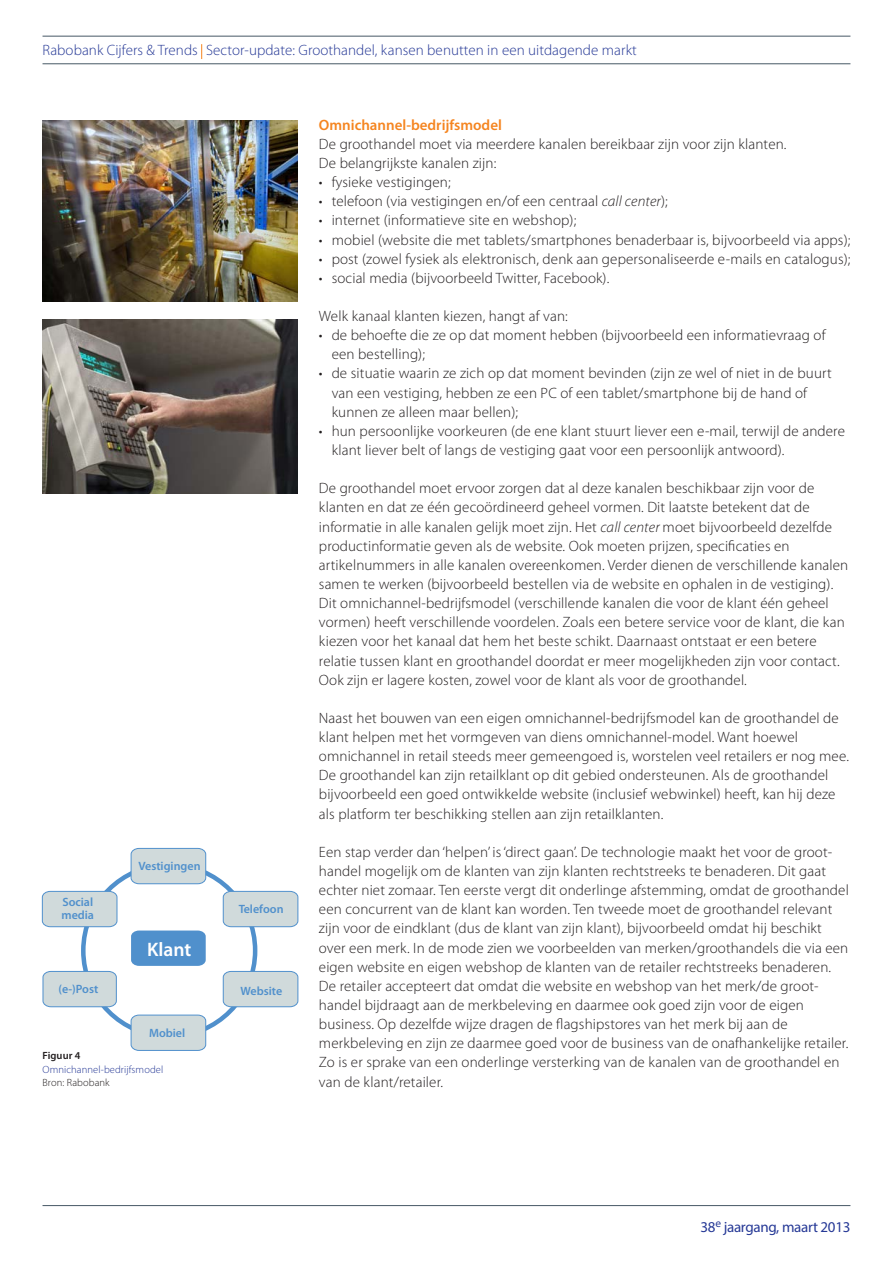
<style>
.page{position:relative;width:893px;height:1263px;background:#fff}
.page>*{position:absolute;margin:0;border:0;box-sizing:border-box;transform-origin:0 0}
.t1{font:600 19.5px "Myriad Pro";color:#fff}
.Platte_tekst{font:300 15px/19.2px "Myriad Pro";letter-spacing:.01em;color:#231f20}
.t2{font:300 15px "Myriad Pro";letter-spacing:.005em;color:#263996}
.Tussenkop{font:600 15px "Myriad Pro";color:#f58520}
.t3{font:15px "Myriad Pro";letter-spacing:-.02em;color:#263996}
.t4{font:600 12px/13.5px "Myriad Pro";color:#5090cc}
.Tabel_Platte_tekst{font:300 10.5px "Myriad Pro";letter-spacing:.01em;color:#263996}
.Platte_tekst-2{font:300 10.5px "Myriad Pro";letter-spacing:.01em;color:#231f20}
.Tabel_Platte_tekst-2{font:600 10.5px "Myriad Pro";letter-spacing:.01em;color:#231f20}
.s1{font-style:italic}
</style>
<div class="page">
<hr style="left:43px;top:1205px;width:807px;height:1px;background:#475865">
<hr style="left:43px;top:36px;width:807px;height:1px;background:#475865">
<hr style="left:43px;top:63px;width:807px;height:1px;background:#475865">
<svg style="left:130px;top:847px;width:77px;height:38px;background:#cad7dc"></svg>
<svg style="left:130px;top:1014px;width:77px;height:37px;background:#c8d6db"></svg>
<svg style="left:222px;top:890px;width:77px;height:38px;background:#c9d7dc"></svg>
<svg style="left:222px;top:970px;width:77px;height:38px;background:#c9d7dc"></svg>
<svg style="left:42px;top:970px;width:75px;height:38px;background:#c9d6dc"></svg>
<svg style="left:131px;top:930px;width:75px;height:36px;background:#5694cd"></svg>
<svg style="left:41px;top:890px;width:77px;height:38px;background:#c9d7dc"></svg>
<img style="left:43px;top:120px;width:255px;height:182px">
<svg style="left:201px;top:44px;width:1px;height:15px"></svg>
<img style="left:43px;top:319px;width:255px;height:174px">
<p class="t2" style="left:43px;top:42px;width:596px">Rabobank Cijfers &amp; Trends Sector-update: Groothandel, kansen benutten in een uitdagende markt</p>
<p class="t4" style="left:61px;top:895px;width:34px">Social media</p>
<p class="t4" style="left:59px;top:982px;width:41px">(e-)Post</p>
<p class="t4" style="left:139px;top:860px;width:64px">Vestigingen</p>
<p class="t1" style="left:147px;top:938px;width:46px">Klant</p>
<p class="t4" style="left:149px;top:1026px;width:38px">Mobiel</p>
<p class="Tabel_Platte_tekst-2" style="left:43px;top:1049px;width:40px">Figuur 4</p>
<p class="Tabel_Platte_tekst" style="left:43px;top:1064px;width:122px">Omnichannel-bedrijfsmodel</p>
<p class="Platte_tekst-2" style="left:43px;top:1077px;width:69px">Bron: Rabobank</p>
<p class="t4" style="left:239px;top:902px;width:46px">Telefoon</p>
<p class="t4" style="left:241px;top:984px;width:43px">Website</p>
<p class="Tussenkop" style="left:319px;top:115px;width:185px">Omnichannel-bedrijfsmodel</p>
<p class="Platte_tekst" style="left:319px;top:134px;width:469px">De groothandel moet via meerdere kanalen bereikbaar zijn voor zijn klanten.<br>De belangrijkste kanalen zijn:</p>
<p class="Platte_tekst" style="left:319px;top:173px;width:133px">• fysieke vestigingen;</p>
<p class="Platte_tekst" style="left:319px;top:192px;width:350px">• telefoon (via vestigingen en/of een centraal <span class="s1">call center</span>);</p>
<p class="Platte_tekst" style="left:319px;top:211px;width:259px">• internet (informatieve site en webshop);</p>
<p class="Platte_tekst" style="left:319px;top:230px;width:533px">• mobiel (website die met tablets/smartphones benaderbaar is, bijvoorbeeld via apps);</p>
<p class="Platte_tekst" style="left:319px;top:249px;width:533px">• post (zowel fysiek als elektronisch, denk aan gepersonaliseerde e-mails en catalogus);</p>
<p class="Platte_tekst" style="left:319px;top:268px;width:292px">• social media (bijvoorbeeld Twitter, Facebook).</p>
<p class="Platte_tekst" style="left:319px;top:307px;width:250px">Welk kanaal klanten kiezen, hangt af van:</p>
<p class="Platte_tekst" style="left:332px;top:326px;width:495px;text-indent:-13px">• de behoefte die ze op dat moment hebben (bijvoorbeeld een informatievraag of een bestelling);</p>
<p class="Platte_tekst" style="left:332px;top:364px;width:502px;text-indent:-13px">• de situatie waarin ze zich op dat moment bevinden (zijn ze wel of niet in de buurt van een vestiging, hebben ze een PC of een tablet/smartphone bij de hand of kunnen ze alleen maar bellen);</p>
<p class="Platte_tekst" style="left:332px;top:421px;width:515px;text-indent:-13px">• hun persoonlijke voorkeuren (de ene klant stuurt liever een e-mail, terwijl de andere klant liever belt of langs de vestiging gaat voor een persoonlijk antwoord).</p>
<p class="Platte_tekst" style="left:319px;top:479px;width:531px">De groothandel moet ervoor zorgen dat al deze kanalen beschikbaar zijn voor de klanten en dat ze één gecoördineerd geheel vormen. Dit laatste betekent dat de informatie in alle kanalen gelijk moet zijn. Het <span class="s1">call center</span> moet bijvoorbeeld dezelfde productinformatie geven als de website. Ook moeten prijzen, specificaties en artikelnummers in alle kanalen overeenkomen. Verder dienen de verschillende kanalen samen te werken (bijvoorbeeld bestellen via de website en ophalen in de vestiging).<br>Dit omnichannel-bedrijfsmodel (verschillende kanalen die voor de klant één geheel vormen) heeft verschillende voordelen. Zoals een betere service voor de klant, die kan kiezen voor het kanaal dat hem het beste schikt. Daarnaast ontstaat er een betere relatie tussen klant en groothandel doordat er meer mogelijkheden zijn voor contact.<br>Ook zijn er lagere kosten, zowel voor de klant als voor de groothandel.</p>
<p class="Platte_tekst" style="left:319px;top:708px;width:531px">Naast het bouwen van een eigen omnichannel-bedrijfsmodel kan de groothandel de klant helpen met het vormgeven van diens omnichannel-model. Want hoewel omnichannel in retail steeds meer gemeengoed is, worstelen veel retailers er nog mee.<br>De groothandel kan zijn retailklant op dit gebied ondersteunen. Als de groothandel bijvoorbeeld een goed ontwikkelde website (inclusief webwinkel) heeft, kan hij deze als platform ter beschikking stellen aan zijn retailklanten.</p>
<p class="Platte_tekst" style="left:319px;top:842px;width:531px">Een stap verder dan ‘helpen’ is ‘direct gaan’. De technologie maakt het voor de groot&shy;handel mogelijk om de klanten van zijn klanten rechtstreeks te benaderen. Dit gaat echter niet zomaar. Ten eerste vergt dit onderlinge afstemming, omdat de groothandel een concurrent van de klant kan worden. Ten tweede moet de groothandel relevant zijn voor de eindklant (dus de klant van zijn klant), bijvoorbeeld omdat hij beschikt over een merk. In de mode zien we voorbeelden van merken/groothandels die via een eigen website en eigen webshop de klanten van de retailer rechtstreeks benaderen.<br>De retailer accepteert dat omdat die website en webshop van het merk/de groot&shy;handel bijdraagt aan de merkbeleving en daarmee ook goed zijn voor de eigen business. Op dezelfde wijze dragen de flagshipstores van het merk bij aan de merkbeleving en zijn ze daarmee goed voor de business van de onafhankelijke retailer.<br>Zo is er sprake van een onderlinge versterking van de kanalen van de groothandel en van de klant/retailer.</p>
<p class="t3" style="left:701px;top:1217px;width:151px">38<sup>e</sup> jaargang, maart 2013</p>
</div>
